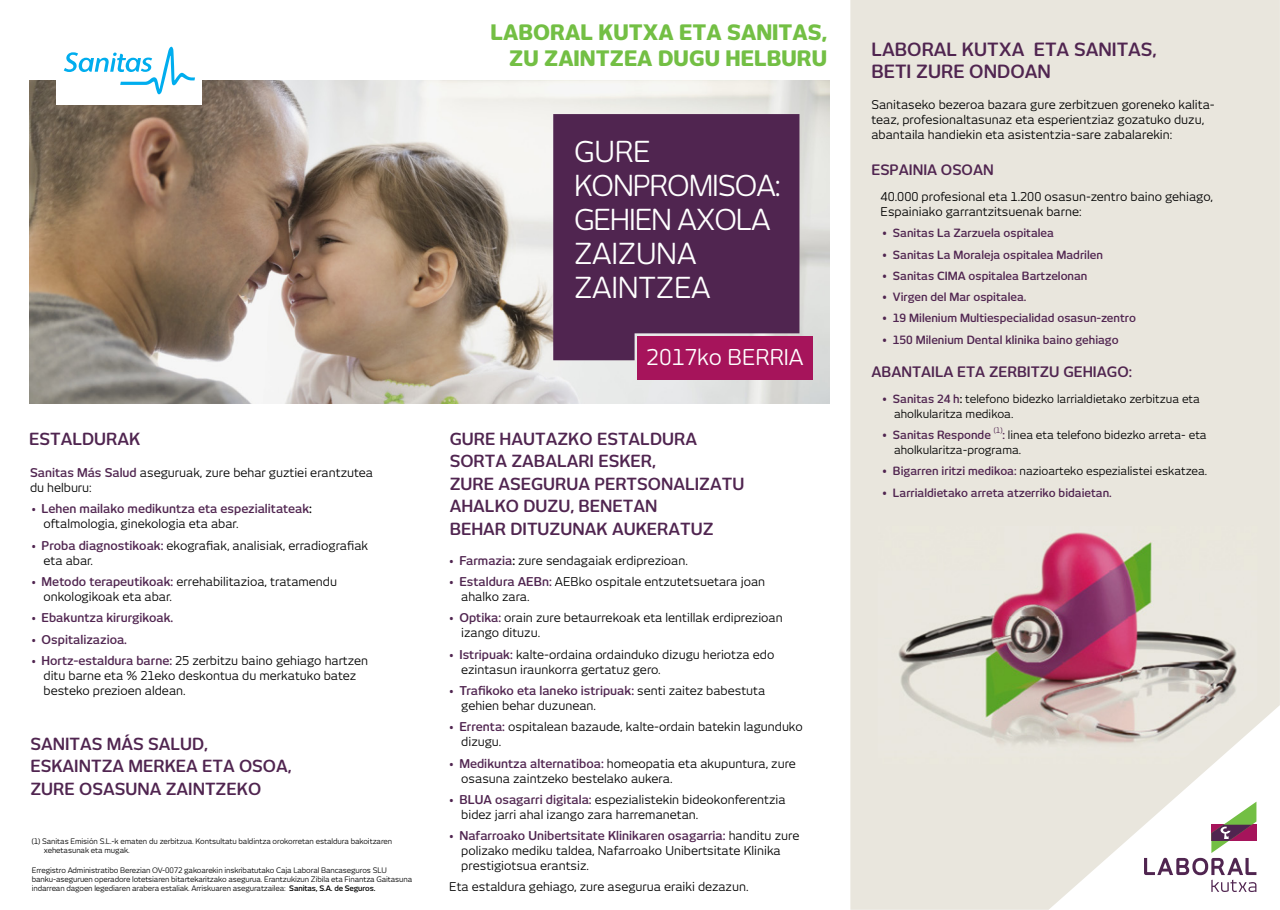
<style>
.page{position:relative;width:1280px;height:910px;background:#fff}
.page>*{position:absolute;margin:0;border:0;box-sizing:border-box;transform-origin:0 0}
.t1{font:28.5px/34.2px "New June";letter-spacing:-.04em;color:#fff}
.t2{font:21.45px "New June";color:#fff}
.t3{font:800 21px/25.2px "New June";color:#73bf44;text-align:right}
.t4{font:600 18px/21.6px "New June";color:#502550}
.t5{font:600 16.5px/22.5px "New June";color:#502550}
.t6{font:600 14.25px "New June";color:#502550}
.t7{font:12px/15px "New June";color:#000}
.t8{font:600 12px/15px "New June";color:#502550}
.t9{font:600 11.25px "New June";color:#502550}
.t10{font:11.25px/15px "New June";color:#000}
.t11{font:7.5px/9px "New June";letter-spacing:-.015em;color:#000}
.t12{font:7.5px "New June";color:#502550}
.s1{font-weight:600;color:#502550}
.s2{font-size:10.5px}
.s3{color:#000}
.s4{font-weight:400;color:#000}
.s5{font-weight:600;font-size:10.5px;color:#502550}
.s6{font-weight:600}
</style>
<div class="page">
<div style="left:850px;top:0;width:430px;height:910px;background:#e9e6dd"></div>
<img style="left:877px;top:526px;width:380px;height:238px">
<svg style="left:1144px;top:802px;width:112px;height:90px"></svg>
<img style="left:30px;top:80px;width:799px;height:323px">
<div style="left:637px;top:336px;width:176px;height:44px;background:#a6145b"></div>
<svg style="left:553px;top:114px;width:246px;height:246px;fill:#502550"></svg>
<div style="left:57px;top:41px;width:145px;height:64px;background:#fff"></div>
<svg style="left:64px;top:47px;width:131px;height:47px"></svg>
<h3 class="t5" style="left:29px;top:428px;width:113px">ESTALDURAK</h3>
<p class="t7" style="left:30px;top:465px;width:345px"><span class="s1">Sanitas Más Salud</span> aseguruak, zure behar guztiei erantzutea du helburu:</p>
<p class="t8" style="left:44px;top:501px;width:270px;text-indent:-12px"><span class="s2">•</span> Lehen mailako medikuntza eta espezialitateak<span class="s3">: </span><span class="s4">oftalmologia, ginekologia eta abar.</span></p>
<p class="t7" style="left:44px;top:538px;width:326px;text-indent:-12px"><span class="s5">•</span> <span class="s1">Proba diagnostikoak:</span> ekografiak, analisiak, erradiografiak eta abar.</p>
<p class="t7" style="left:44px;top:574px;width:295px;text-indent:-12px"><span class="s5">•</span> <span class="s1">Metodo terapeutikoak:</span> errehabilitazioa, tratamendu onkologikoak eta abar.</p>
<p class="t8" style="left:32px;top:610px;width:143px"><span class="s2">•</span> Ebakuntza kirurgikoak.</p>
<p class="t8" style="left:32px;top:631px;width:97px"><span class="s2">•</span> Ospitalizazioa.</p>
<p class="t7" style="left:44px;top:653px;width:326px;text-indent:-12px"><span class="s5">•</span> <span class="s1">Hortz-estaldura barne:</span> 25 zerbitzu baino gehiago hartzen ditu barne eta % 21eko deskontua du merkatuko batez besteko prezioen aldean.</p>
<h3 class="t5" style="left:30px;top:732px;width:263px">SANITAS MÁS SALUD,<br>ESKAINTZA MERKEA ETA OSOA,<br>ZURE OSASUNA ZAINTZEKO</h3>
<p class="t11" style="left:44px;top:836px;width:350px;text-indent:-12px">(1) Sanitas Emisión S.L.-k ematen du zerbitzua. Kontsultatu baldintza orokorretan estaldura bakoitzaren xehetasunak eta mugak.</p>
<p class="t11" style="left:32px;top:866px;width:382px">Erregistro Administratibo Berezian OV-0072 gakoarekin inskribatutako Caja Laboral Bancaseguros SLU banku-aseguruen operadore lotetsiaren bitartekaritzako asegurua. Erantzukizun Zibila eta Finantza Gaitasuna indarrean dagoen legediaren arabera estaliak. Arriskuaren aseguratzailea: <span class="s6">Sanitas, S.A. de Seguros.</span></p>
<h3 class="t3" style="left:490px;top:20px;width:338px">LABORAL KUTXA ETA SANITAS,<br>ZU ZAINTZEA DUGU HELBURU</h3>
<h1 class="t1" style="left:574px;top:134px;width:208px">GURE<br>KONPROMISOA:<br>GEHIEN AXOLA<br>ZAIZUNA<br>ZAINTZEA</h1>
<h2 class="t2" style="left:646px;top:345px;width:159px">2017ko BERRIA</h2>
<h3 class="t5" style="left:450px;top:427px;width:296px">GURE HAUTAZKO ESTALDURA<br>SORTA ZABALARI ESKER,<br>ZURE ASEGURUA PERTSONALIZATU<br>AHALKO DUZU, BENETAN<br>BEHAR DITUZUNAK AUKERATUZ</h3>
<p class="t7" style="left:449px;top:553px;width:240px"><span class="s5">•</span> <span class="s1">Farmazia</span><span class="s6">:</span> zure sendagaiak erdiprezioan.</p>
<p class="t7" style="left:461px;top:574px;width:305px;text-indent:-12px"><span class="s5">•</span> <span class="s1">Estaldura AEBn:</span> AEBko ospitale entzutetsuetara joan ahalko zara.</p>
<p class="t7" style="left:461px;top:610px;width:323px;text-indent:-12px"><span class="s5">•</span> <span class="s1">Optika:</span> orain zure betaurrekoak eta lentillak erdiprezioan izango dituzu.</p>
<p class="t7" style="left:461px;top:647px;width:315px;text-indent:-12px"><span class="s5">•</span> <span class="s1">Istripuak:</span> kalte-ordaina ordainduko dizugu heriotza edo ezintasun iraunkorra gertatuz gero.</p>
<p class="t7" style="left:461px;top:683px;width:305px;text-indent:-12px"><span class="s5">•</span> <span class="s1">Trafikoko eta laneko istripuak:</span> senti zaitez babestuta gehien behar duzunean.</p>
<p class="t7" style="left:461px;top:719px;width:343px;text-indent:-12px"><span class="s5">•</span> <span class="s1">Errenta:</span> ospitalean bazaude, kalte-ordain batekin lagunduko dizugu.</p>
<p class="t7" style="left:461px;top:755px;width:336px;text-indent:-12px"><span class="s5">•</span> <span class="s1">Medikuntza alternatiboa:</span> homeopatia eta akupuntura, zure osasuna zaintzeko bestelako aukera.</p>
<p class="t7" style="left:461px;top:792px;width:326px;text-indent:-12px"><span class="s5">•</span> <span class="s1">BLUA osagarri digitala:</span> espezialistekin bideokonferentzia bidez jarri ahal izango zara harremanetan.</p>
<p class="t7" style="left:461px;top:828px;width:340px;text-indent:-12px"><span class="s5">•</span> <span class="s1">Nafarroako Unibertsitate Klinikaren osagarria:</span> handitu zure polizako mediku taldea, Nafarroako Unibertsitate Klinika prestigiotsua erantsiz.</p>
<p class="t7" style="left:449px;top:879px;width:301px">Eta estaldura gehiago, zure asegurua eraiki dezazun.</p>
<h3 class="t4" style="left:871px;top:39px;width:287px">LABORAL KUTXA ETA SANITAS,<br>BETI ZURE ONDOAN</h3>
<p class="t7" style="left:871px;top:97px;width:345px">Sanitaseko bezeroa bazara gure zerbitzuen goreneko kalita&shy;teaz, profesionaltasunaz eta esperientziaz gozatuko duzu, abantaila handiekin eta asistentzia-sare zabalarekin:</p>
<p class="t6" style="left:871px;top:161px;width:124px">ESPAINIA OSOAN</p>
<p class="t7" style="left:880px;top:189px;width:334px">40.000 profesional eta 1.200 osasun-zentro baino gehiago,<br>Espainiako garrantzitsuenak barne:</p>
<p class="t9" style="left:882px;top:227px;width:173px">• Sanitas La Zarzuela ospitalea</p>
<p class="t9" style="left:882px;top:248px;width:222px">• Sanitas La Moraleja ospitalea Madrilen</p>
<p class="t9" style="left:882px;top:269px;width:207px">• Sanitas CIMA ospitalea Bartzelonan</p>
<p class="t9" style="left:882px;top:290px;width:146px">• Virgen del Mar ospitalea.</p>
<p class="t9" style="left:882px;top:312px;width:255px">• 19 Milenium Multiespecialidad osasun-zentro</p>
<p class="t9" style="left:882px;top:333px;width:238px">• 150 Milenium Dental klinika baino gehiago</p>
<p class="t6" style="left:871px;top:363px;width:262px">ABANTAILA ETA ZERBITZU GEHIAGO:</p>
<p class="t10" style="left:894px;top:391px;width:307px;text-indent:-12px"><span class="s1">• Sanitas 24 h</span><span class="s6">:</span> telefono bidezko larrialdietako zerbitzua eta aholkularitza medikoa.</p>
<p class="t9" style="left:882px;top:428px;width:110px">• Sanitas Responde</p>
<p class="t12" style="left:994px;top:426px;width:10px">(1)</p>
<p class="t10" style="left:894px;top:427px;width:314px;text-indent:108px"><span class="s1">:</span> linea eta telefono bidezko arreta- eta aholkularitza-programa.</p>
<p class="t10" style="left:882px;top:464px;width:327px"><span class="s1">• Bigarren iritzi medikoa:</span> nazioarteko espezialistei eskatzea.</p>
<p class="t9" style="left:882px;top:486px;width:231px">• Larrialdietako arreta atzerriko bidaietan.</p>
</div>
